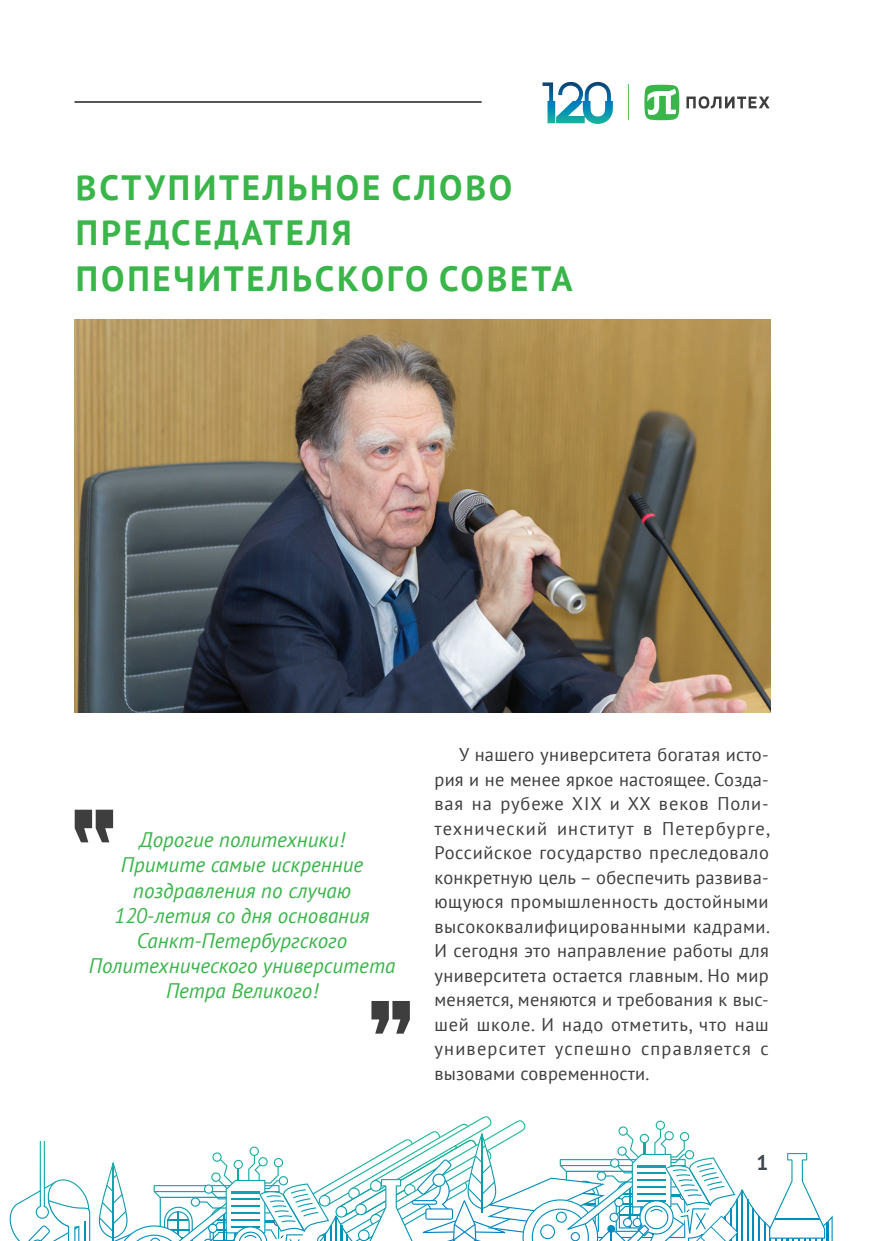
<style>
.page{position:relative;width:869px;height:1241px;background:#fff}
.page>*{position:absolute;margin:0;border:0;box-sizing:border-box;transform-origin:0 0}
.zagolovok{font:700 35px/45.5px "PT Sans";letter-spacing:.08em;color:#3ab54a}
.цитата{font:italic 21px/25.2px "PT Sans";color:#3ab54a;text-align:center}
.t1{font:700 21px "PT Sans";color:#3d474e}
.Body_Text{font:18.38px/24.5px "PT Sans";letter-spacing:.05em;color:#3e3e3f;text-align:justify}
</style>
<div class="page">
<svg style="left:9px;top:1116px;width:824px;height:125px"></svg>
<svg style="left:542px;top:82px;width:70px;height:42px"></svg>
<svg style="left:686px;top:96px;width:83px;height:13px"></svg>
<svg style="left:644px;top:85px;width:35px;height:35px"></svg>
<hr style="left:74px;top:101px;width:407px;height:2px;background:#3e3e3f">
<div style="left:0;top:1104px;width:74px;height:36px;background:#fff"></div>
<img style="left:74px;top:320px;width:695px;height:392px">
<svg style="left:371px;top:1001px;width:38px;height:32px"></svg>
<svg style="left:75px;top:809px;width:38px;height:33px"></svg>
<p class="zagolovok" style="left:76px;top:164px;width:437px">ВСТУПИТЕЛЬНОЕ СЛОВО</p>
<p class="zagolovok" style="left:76px;top:210px;width:498px">ПРЕДСЕДАТЕЛЯ<br>ПОПЕЧИТЕЛЬСКОГО СОВЕТА</p>
<p class="цитата" style="left:139px;top:826px;width:207px">Дорогие политехники!</p>
<p class="цитата" style="left:121px;top:851px;width:243px">Примите самые искренние поздравления по случаю</p>
<p class="цитата" style="left:114px;top:902px;width:257px">120-летия со дня основания</p>
<p class="цитата" style="left:89px;top:927px;width:308px">Санкт-Петербургского<br>Политехнического университета<br>Петра Великого!</p>
<p class="Body_Text" style="left:434px;top:742px;width:337px;text-indent:25px">У нашего университета богатая исто&shy;рия и не менее яркое настоящее. Созда&shy;вая на рубеже XIX и XX веков Поли&shy;технический институт в Петербурге, Российское государство преследовало конкретную цель – обеспечить развива&shy;ющуюся промышленность достойными высококвалифицированными кадрами.<br>И сегодня это направление работы для университета остается главным. Но мир меняется, меняются и требования к выс&shy;шей школе. И надо отметить, что наш университет успешно справляется с вызовами современности.</p>
<p class="t1" style="left:756px;top:1148px;width:13px">1</p>
</div>
